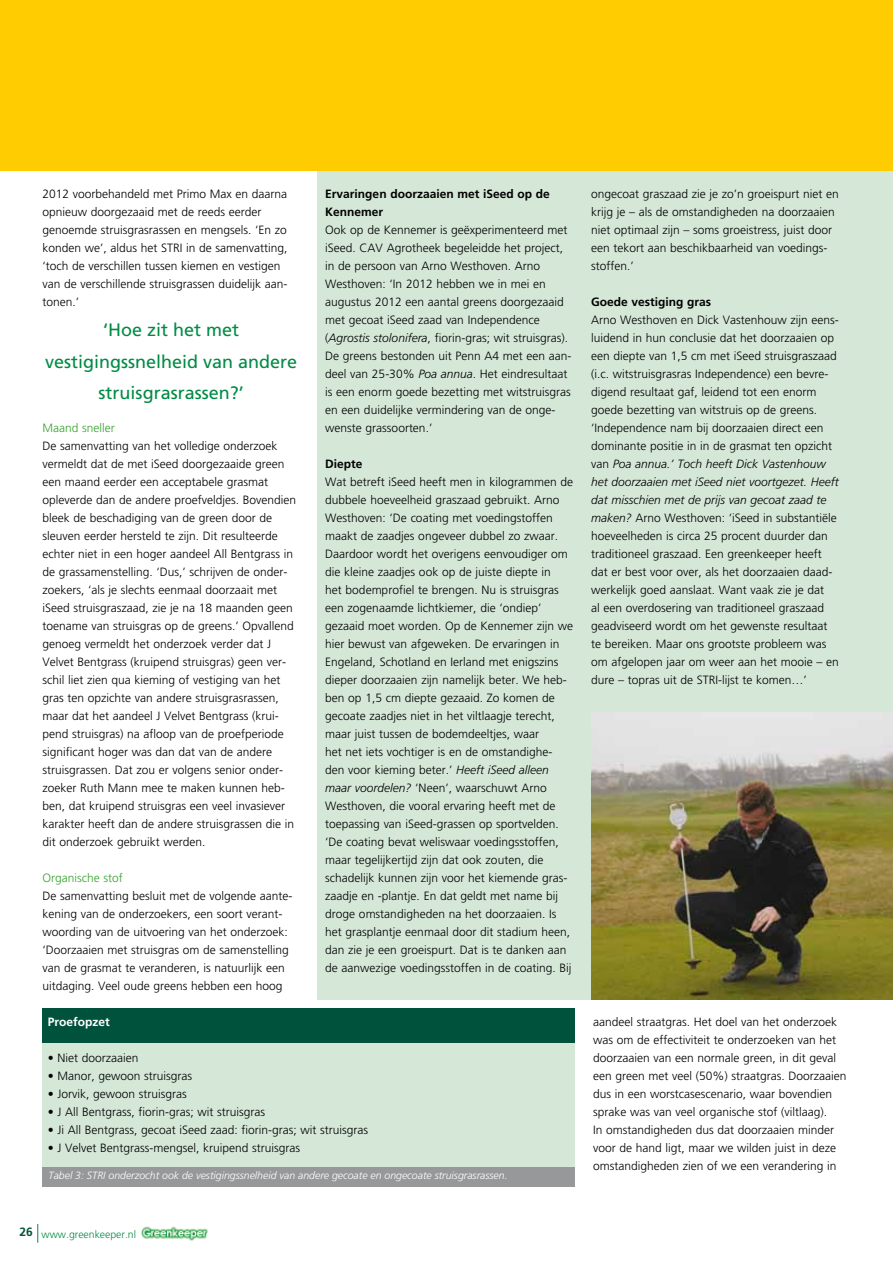
<style>
.page{position:relative;width:893px;height:1263px;background:#fff}
.page>*{position:absolute;margin:0;border:0;box-sizing:border-box;transform-origin:0 0}
.t1{font:18px/31.5px "Frutiger";color:#008b45;text-align:center}
.t2{font:300 12px/18px "Frutiger";color:#000}
.t3{font:700 12px/18px "Frutiger";color:#000}
.t4{font:300 12px "Frutiger";color:#35a32c}
.t5{font:700 12px "Frutiger";color:#fff}
.t6{font:italic 300 10.5px "Frutiger";color:#fff}
.t7{font:300 10.5px "Frutiger";color:#008b45}
.s1{font-style:italic}
.s2{font-weight:700;font-size:12px;color:#00523c}
</style>
<div class="page">
<img style="left:141px;top:1226px;width:67px;height:15px">
<svg style="left:38px;top:1224px;width:1px;height:19px"></svg>
<div style="left:43px;top:1015px;width:532px;height:154px;background:#d5e8d8"></div>
<div style="left:43px;top:1008px;width:532px;height:34px;background:#00523c"></div>
<div style="left:43px;top:1167px;width:532px;height:19px;background:#97989a"></div>
<div style="left:318px;top:155px;width:575px;height:844px;background:#d5e8d8"></div>
<img style="left:591px;top:713px;width:302px;height:286px">
<div style="left:0;top:0;width:893px;height:170px;background:#fecc00"></div>
<p class="t2" style="left:43px;top:185px;width:247px">2012 voorbehandeld met Primo Max en daarna opnieuw doorgezaaid met de reeds eerder genoemde struisgrasrassen en mengsels. ‘En zo konden we’, aldus het STRI in de samenvatting, ‘toch de verschillen tussen kiemen en vestigen van de verschillende struisgrassen duidelijk aan&shy;tonen.’</p>
<h1 class="t1" style="left:45px;top:314px;width:254px">‘Hoe zit het met vestigingssnelheid van andere struisgrasrassen?’</h1>
<p class="t4" style="left:43px;top:421px;width:74px">Maand sneller</p>
<p class="t2" style="left:43px;top:437px;width:255px">De samenvatting van het volledige onderzoek vermeldt dat de met iSeed doorgezaaide green een maand eerder een acceptabele grasmat opleverde dan de andere proefveldjes. Bovendien bleek de beschadiging van de green door de sleuven eerder hersteld te zijn. Dit resulteerde echter niet in een hoger aandeel All Bentgrass in de grassamenstelling. ‘Dus,’ schrijven de onder&shy;zoekers, ‘als je slechts eenmaal doorzaait met iSeed struisgraszaad, zie je na 18 maanden geen toename van struisgras op de greens.’ Opvallend genoeg vermeldt het onderzoek verder dat J Velvet Bentgrass (kruipend struisgras) geen ver&shy;schil liet zien qua kieming of vestiging van het gras ten opzichte van andere struisgrasrassen, maar dat het aandeel J Velvet Bentgrass (krui&shy;pend struisgras) na afloop van de proefperiode significant hoger was dan dat van de andere struisgrassen. Dat zou er volgens senior onder&shy;zoeker Ruth Mann mee te maken kunnen heb&shy;ben, dat kruipend struisgras een veel invasiever karakter heeft dan de andere struisgrassen die in dit onderzoek gebruikt werden.</p>
<p class="t4" style="left:43px;top:871px;width:82px">Organische stof</p>
<p class="t2" style="left:43px;top:887px;width:252px">De samenvatting besluit met de volgende aante&shy;kening van de onderzoekers, een soort verant&shy;woording van de uitvoering van het onderzoek: ‘Doorzaaien met struisgras om de samenstelling van de grasmat te veranderen, is natuurlijk een uitdaging. Veel oude greens hebben een hoog</p>
<p class="t3" style="left:325px;top:185px;width:226px">Ervaringen doorzaaien met iSeed op de<br>Kennemer</p>
<p class="t2" style="left:325px;top:221px;width:248px">Ook op de Kennemer is geëxperimenteerd met iSeed. CAV Agrotheek begeleidde het project, in de persoon van Arno Westhoven. Arno Westhoven: ‘In 2012 hebben we in mei en augustus 2012 een aantal greens doorgezaaid met gecoat iSeed zaad van Independence (<span class="s1">Agrostis stolonifera</span>, fiorin-gras; wit struisgras).<br>De greens bestonden uit Penn A4 met een aan&shy;deel van 25-30% <span class="s1">Poa annua</span>. Het eindresultaat is een enorm goede bezetting met witstruisgras en een duidelijke vermindering van de onge&shy;wenste grassoorten.’</p>
<p class="t3" style="left:325px;top:455px;width:39px">Diepte</p>
<p class="t2" style="left:325px;top:473px;width:249px">Wat betreft iSeed heeft men in kilogrammen de dubbele hoeveelheid graszaad gebruikt. Arno Westhoven: ‘De coating met voedingstoffen maakt de zaadjes ongeveer dubbel zo zwaar.<br>Daardoor wordt het overigens eenvoudiger om die kleine zaadjes ook op de juiste diepte in<br>het bodemprofiel te brengen. Nu is struisgras een zogenaamde lichtkiemer, die ‘ondiep’ gezaaid moet worden. Op de Kennemer zijn we hier bewust van afgeweken. De ervaringen in Engeland, Schotland en Ierland met enigszins dieper doorzaaien zijn namelijk beter. We heb&shy;ben op 1,5 cm diepte gezaaid. Zo komen de gecoate zaadjes niet in het viltlaagje terecht, maar juist tussen de bodemdeeltjes, waar<br>het net iets vochtiger is en de omstandighe&shy;den voor kieming beter.’ <span class="s1">Heeft iSeed alleen maar voordelen?</span> ‘Neen’, waarschuwt Arno Westhoven, die vooral ervaring heeft met de toepassing van iSeed-grassen op sportvelden. ‘De coating bevat weliswaar voedingsstoffen, maar tegelijkertijd zijn dat ook zouten, die schadelijk kunnen zijn voor het kiemende gras&shy;zaadje en -plantje. En dat geldt met name bij droge omstandigheden na het doorzaaien. Is het grasplantje eenmaal door dit stadium heen, dan zie je een groeispurt. Dat is te danken aan de aanwezige voedingsstoffen in de coating. Bij</p>
<p class="t5" style="left:48px;top:1015px;width:64px">Proefopzet</p>
<p class="t2" style="left:48px;top:1049px;width:92px">• Niet doorzaaien</p>
<p class="t2" style="left:48px;top:1067px;width:146px">• Manor, gewoon struisgras</p>
<p class="t2" style="left:48px;top:1085px;width:141px">• Jorvik, gewoon struisgras</p>
<p class="t2" style="left:48px;top:1103px;width:219px">• J All Bentgrass, fiorin-gras; wit struisgras</p>
<p class="t2" style="left:48px;top:1121px;width:322px">• Ji All Bentgrass, gecoat iSeed zaad: fiorin-gras; wit struisgras</p>
<p class="t2" style="left:48px;top:1139px;width:254px">• J Velvet Bentgrass-mengsel, kruipend struisgras</p>
<p class="t6" style="left:48px;top:1169px;width:461px">Tabel 3: STRI onderzocht ook de vestigingssnelheid van andere gecoate en ongecoate struisgrasrassen.</p>
<p class="t7" style="left:20px;top:1228px;width:118px"><span class="s2">26</span> www.greenkeeper.nl</p>
<p class="t2" style="left:591px;top:185px;width:249px">ongecoat graszaad zie je zo’n groeispurt niet en krijg je – als de omstandigheden na doorzaaien niet optimaal zijn – soms groeistress, juist door een tekort aan beschikbaarheid van voedings&shy;stoffen.’</p>
<p class="t3" style="left:591px;top:293px;width:122px">Goede vestiging gras</p>
<p class="t2" style="left:591px;top:311px;width:249px">Arno Westhoven en Dick Vastenhouw zijn eens&shy;luidend in hun conclusie dat het doorzaaien op een diepte van 1,5 cm met iSeed struisgraszaad (i.c. witstruisgrasras Independence) een bevre&shy;digend resultaat gaf, leidend tot een enorm goede bezetting van witstruis op de greens. ‘Independence nam bij doorzaaien direct een dominante positie in in de grasmat ten opzicht van <span class="s1">Poa annua.’ Toch heeft Dick Vastenhouw het doorzaaien met iSeed niet voortgezet. Heeft dat misschien met de prijs van gecoat zaad te maken?</span> Arno Westhoven: ‘iSeed in substantiële hoeveelheden is circa 25 procent duurder dan traditioneel graszaad. Een greenkeeper heeft dat er best voor over, als het doorzaaien daad&shy;werkelijk goed aanslaat. Want vaak zie je dat<br>al een overdosering van traditioneel graszaad geadviseerd wordt om het gewenste resultaat te bereiken. Maar ons grootste probleem was om afgelopen jaar om weer aan het mooie – en dure – topras uit de STRI-lijst te komen…’</p>
<p class="t2" style="left:593px;top:1013px;width:255px">aandeel straatgras. Het doel van het onderzoek was om de effectiviteit te onderzoeken van het doorzaaien van een normale green, in dit geval een green met veel (50%) straatgras. Doorzaaien dus in een worstcasescenario, waar bovendien sprake was van veel organische stof (viltlaag).<br>In omstandigheden dus dat doorzaaien minder voor de hand ligt, maar we wilden juist in deze omstandigheden zien of we een verandering in</p>
</div>
